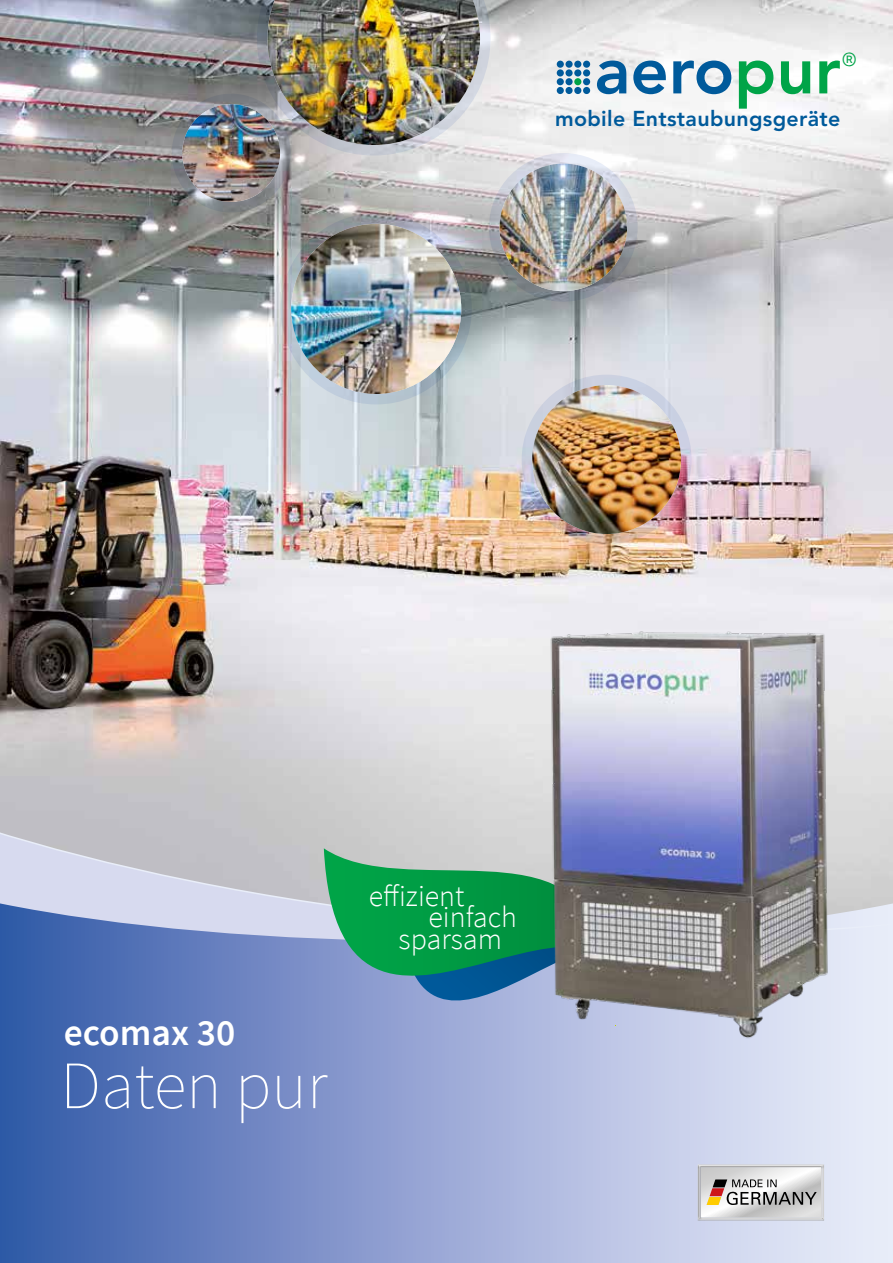
<style>
.page{position:relative;width:893px;height:1263px;background:#fff}
.page>*{position:absolute;margin:0;border:0;box-sizing:border-box;transform-origin:0 0}
.t1{font:200 67.5px "Source Sans Pro";color:#fff}
.t2{font:800 66.75px "Avenir";color:#005a9b}
.t3{font:600 37.5px "Source Sans Pro";color:#fff}
.t4{font:300 30px "Source Sans Pro";color:#fff}
.t5{font:800 21.45px "Avenir";letter-spacing:.015em;color:#005a9b}
.s1{color:#00a448}
</style>
<div class="page">
<img style="left:0;top:0;width:893px;height:827px">
<div style="left:583px;top:61px;width:7px;height:7px;background:#005a9b;border-radius:50%"></div>
<div style="left:574px;top:61px;width:7px;height:7px;background:#005a9b;border-radius:50%"></div>
<div style="left:557px;top:61px;width:7px;height:7px;background:#005a9b;border-radius:50%"></div>
<div style="left:565px;top:61px;width:8px;height:7px;background:#005a9b;border-radius:50%"></div>
<div style="left:583px;top:69px;width:7px;height:8px;background:#005a9b;border-radius:50%"></div>
<div style="left:583px;top:87px;width:7px;height:7px;background:#005a9b;border-radius:50%"></div>
<div style="left:583px;top:78px;width:7px;height:7px;background:#005a9b;border-radius:50%"></div>
<div style="left:574px;top:69px;width:7px;height:8px;background:#005a9b;border-radius:50%"></div>
<div style="left:574px;top:87px;width:7px;height:7px;background:#005a9b;border-radius:50%"></div>
<div style="left:574px;top:78px;width:7px;height:7px;background:#00a448;border-radius:50%"></div>
<div style="left:565px;top:69px;width:8px;height:8px;background:#005a9b;border-radius:50%"></div>
<div style="left:565px;top:87px;width:8px;height:7px;background:#005a9b;border-radius:50%"></div>
<div style="left:565px;top:78px;width:8px;height:7px;background:#005a9b;border-radius:50%"></div>
<div style="left:557px;top:69px;width:7px;height:8px;background:#005a9b;border-radius:50%"></div>
<div style="left:557px;top:87px;width:7px;height:7px;background:#005a9b;border-radius:50%"></div>
<div style="left:557px;top:78px;width:7px;height:7px;background:#005a9b;border-radius:50%"></div>
<svg style="left:0;top:936px;width:893px;height:327px;background:#8c9ecf"></svg>
<svg style="left:0;top:827px;width:893px;height:109px;background:#c0c5d7"></svg>
<img style="left:182px;top:104px;width:98px;height:98px;border-radius:49px">
<div style="left:172px;top:94px;width:119px;height:118px;border:10px solid #e9eef9;border-radius:50%"></div>
<img style="left:532px;top:385px;width:149px;height:149px;border-radius:74px">
<div style="left:522px;top:375px;width:169px;height:169px;border:10px solid #e9eef9;border-radius:50%"></div>
<img style="left:257px;top:0;width:234px;height:155px">
<img style="left:291px;top:224px;width:170px;height:170px;border-radius:85px">
<div style="left:281px;top:213px;width:191px;height:191px;border:10px solid #e9eef9;border-radius:50%"></div>
<img style="left:499px;top:164px;width:128px;height:127px;border-radius:64px">
<div style="left:489px;top:153px;width:149px;height:149px;border:10px solid #e9eef9;border-radius:50%"></div>
<svg style="left:698px;top:1164px;width:127px;height:57px"></svg>
<img style="left:699px;top:1166px;width:123px;height:53px">
<svg style="left:406px;top:1003px;width:125px;height:22px;background:#a1add9"></svg>
<svg style="left:324px;top:822px;width:207px;height:181px;background:#4da485"></svg>
<img style="left:531px;top:628px;width:337px;height:419px">
<h2 class="t2" style="left:594px;top:18px;width:264px">aero<span class="s1">pur</span><sup>®</sup></h2>
<p class="t5" style="left:555px;top:102px;width:287px">mobile Entstaubungsgeräte</p>
<h3 class="t3" style="left:64px;top:1009px;width:173px">ecomax 30</h3>
<h1 class="t1" style="left:60px;top:1045px;width:269px">Daten pur</h1>
<h3 class="t4" style="left:369px;top:877px;width:97px">effizient</h3>
<h3 class="t4" style="left:428px;top:899px;width:90px">einfach</h3>
<h3 class="t4" style="left:399px;top:921px;width:105px">sparsam</h3>
</div>
